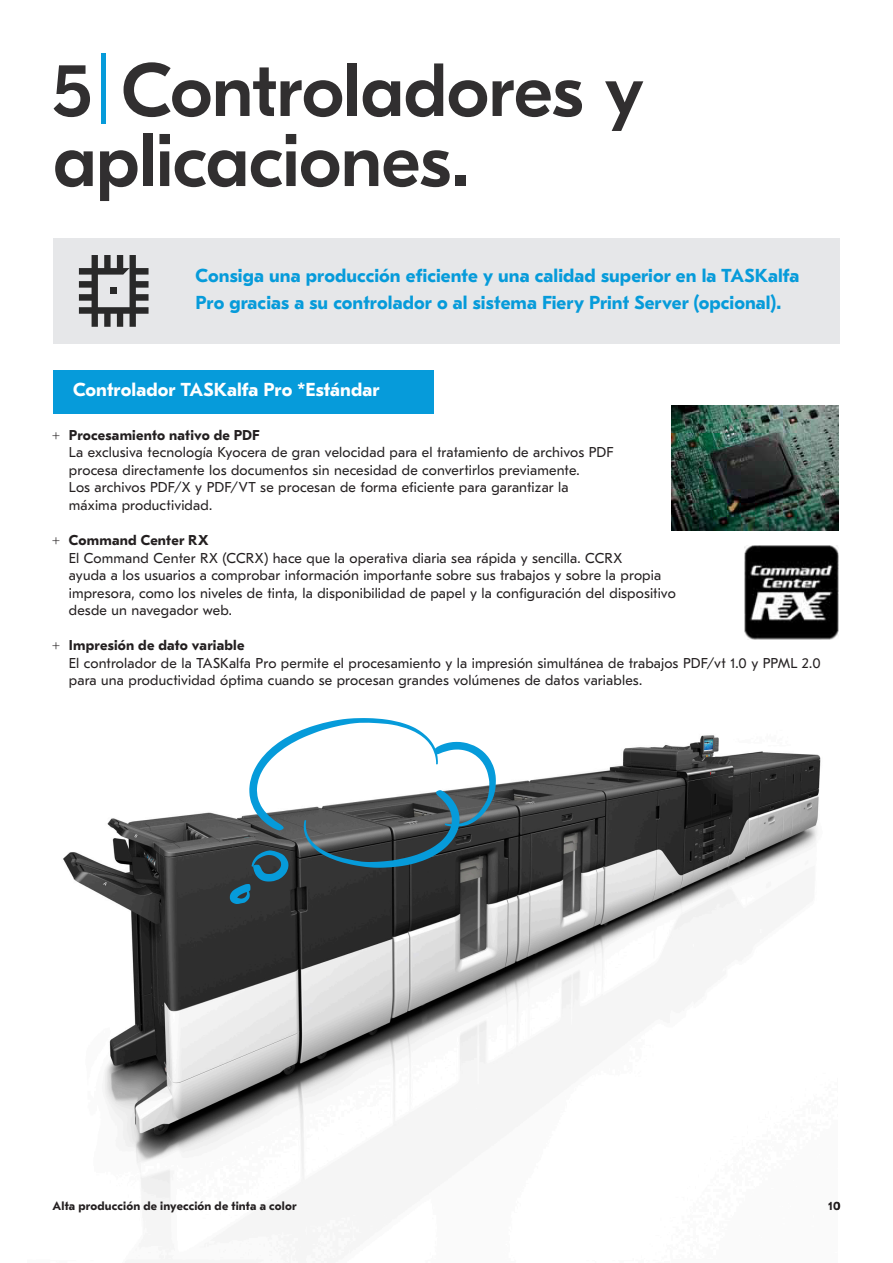
<style>
.page{position:relative;width:893px;height:1263px;background:#fff}
.page>*{position:absolute;margin:0;border:0;box-sizing:border-box;transform-origin:0 0}
.t1{font:500 75px/70.1px "GT Eesti Pro Display";letter-spacing:-.01em;color:#312f30}
.t2{font:700 18.75px/26.2px "GT Eesti Pro Text";letter-spacing:.005em;color:#069bda}
.t3{font:700 18.75px "GT Eesti Pro Text";letter-spacing:.005em;color:#fff}
.t4{font:14.25px/17.5px "GT Eesti Pro Text";letter-spacing:.01em;color:#231f20}
.t5{font:700 12px "GT Eesti Pro Text";letter-spacing:.015em;color:#231f20}
.s1{font-weight:700}
</style>
<div class="page">
<img style="left:63px;top:735px;width:758px;height:469px">
<div style="left:53px;top:238px;width:786px;height:106px;background:#e6e7e9"></div>
<div style="left:53px;top:370px;width:381px;height:44px;background:#069bda"></div>
<svg style="left:230px;top:718px;width:266px;height:186px"></svg>
<svg style="left:79px;top:255px;width:70px;height:72px"></svg>
<img style="left:671px;top:405px;width:168px;height:126px">
<img style="left:744px;top:545px;width:95px;height:95px">
<div style="left:101px;top:53px;width:5px;height:71px;background:#069bda"></div>
<h1 class="t1" style="left:52px;top:57px;width:593px">5 Controladores y aplicaciones.</h1>
<h2 class="t2" style="left:196px;top:263px;width:605px">Consiga una producción eficiente y una calidad superior en la TASKalfa<br>Pro gracias a su controlador o al sistema Fiery Print Server (opcional).</h2>
<h2 class="t3" style="left:73px;top:379px;width:308px">Controlador TASKalfa Pro *Estándar</h2>
<p class="t4" style="left:69px;top:427px;width:546px;text-indent:-17px">+ <span class="s1">Procesamiento nativo de PDF<br></span>La exclusiva tecnología Kyocera de gran velocidad para el tratamiento de archivos PDF procesa directamente los documentos sin necesidad de convertirlos previamente.<br>Los archivos PDF/X y PDF/VT se procesan de forma eficiente para garantizar la máxima productividad.</p>
<p class="t4" style="left:69px;top:532px;width:608px;text-indent:-17px">+ <span class="s1">Command Center RX<br></span>El Command Center RX (CCRX) hace que la operativa diaria sea rápida y sencilla. CCRX<br>ayuda a los usuarios a comprobar información importante sobre sus trabajos y sobre la propia impresora, como los niveles de tinta, la disponibilidad de papel y la configuración del dispositivo desde un navegador web.</p>
<p class="t4" style="left:69px;top:637px;width:753px;text-indent:-17px">+ <span class="s1">Impresión de dato variable<br></span>El controlador de la TASKalfa Pro permite el procesamiento y la impresión simultánea de trabajos PDF/vt 1.0 y PPML 2.0 para una productividad óptima cuando se procesan grandes volúmenes de datos variables.</p>
<p class="t5" style="left:53px;top:1200px;width:245px">Alta producción de inyección de tinta a color</p>
<p class="t5" style="left:828px;top:1200px;width:14px">10</p>
</div>
